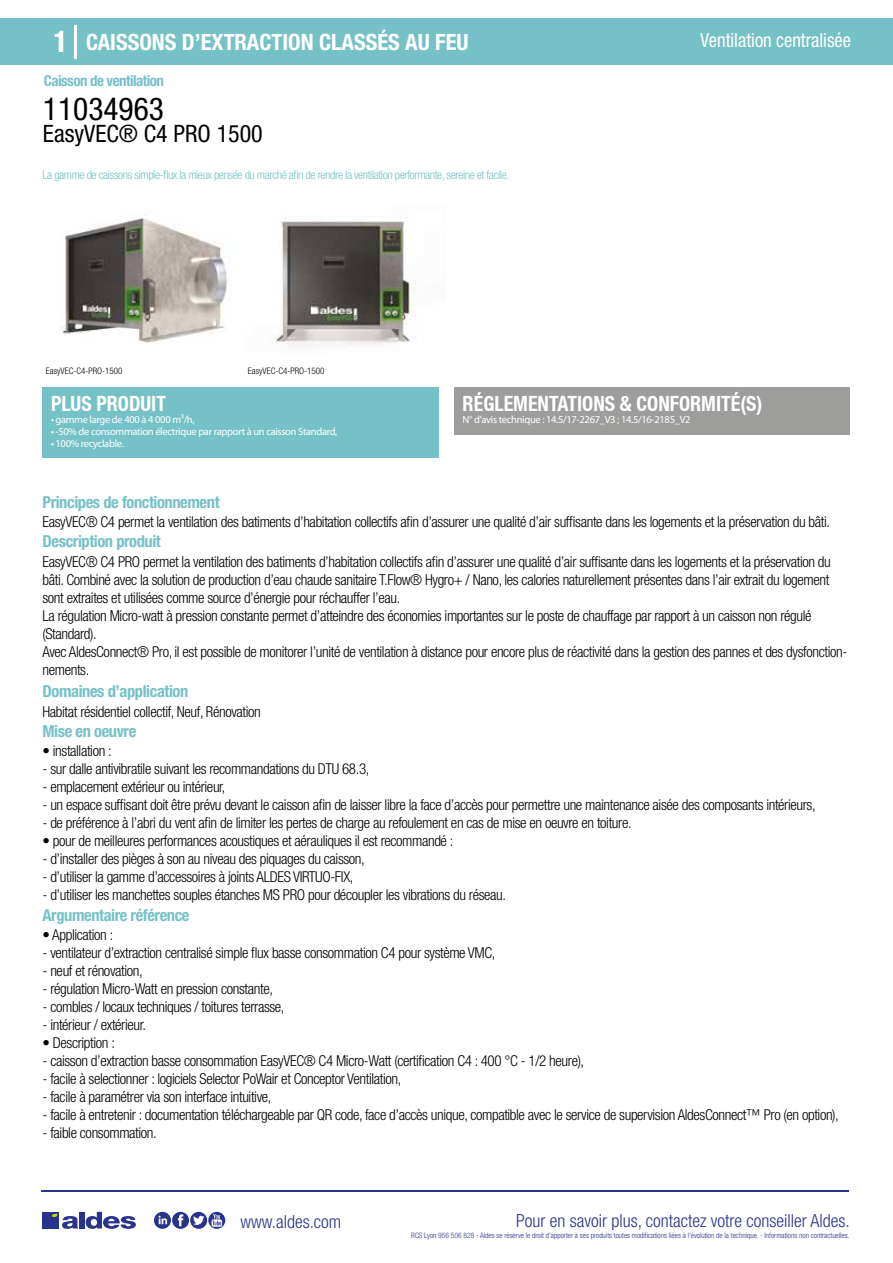
<style>
.page{position:relative;width:893px;height:1263px;background:#fff}
.page>*{position:absolute;margin:0;border:0;box-sizing:border-box;transform-origin:0 0}
.t1{font:condensed 31.5px "Helvetica Neue LT Std";color:#000}
.t2{font:condensed 24px "Helvetica Neue LT Std";color:#000}
.t3{font:700 condensed 22.5px "Helvetica Neue LT Std";color:#fff}
.t4{font:700 condensed 21px "Helvetica Neue";color:#fff;scale:.95 1}
.t5{font:condensed 19.5px "Helvetica Neue LT Std";color:#fff;scale:.95 1}
.t6{font:300 condensed 18px "Helvetica Neue";color:#28348b}
.t7{font:700 condensed 16.5px "Helvetica Neue LT Std";letter-spacing:-.025em;color:#76c1c7}
.t8{font:300 condensed 15px/18px "Helvetica Neue LT Std";letter-spacing:-.025em;color:#000}
.t9{font:700 condensed 15px "Helvetica Neue LT Std";letter-spacing:-.035em;color:#76c1c7}
.t10{font:300 condensed 12px "Helvetica Neue LT Std";letter-spacing:-.035em;color:#76c1c7}
.t11{font:10.5px "Myriad Pro";letter-spacing:-.03em;color:#fff}
.t12{font:300 condensed 9px "Helvetica Neue";color:#000}
.t13{font:300 condensed 7.5px "Helvetica Neue";color:#28348b}
.s1{font-size:30px}
</style>
<div class="page">
<div style="left:0;top:18px;width:893px;height:46px;background:#76c1c7"></div>
<div style="left:454px;top:387px;width:396px;height:48px;background:#9d9d9c"></div>
<div style="left:43px;top:387px;width:396px;height:70px;background:#76c1c7"></div>
<hr style="left:74px;top:25px;width:2px;height:33px;background:#fff">
<svg style="left:61px;top:218px;width:356px;height:127px"></svg>
<hr style="left:41px;top:1190px;width:808px;height:1px;background:#28348b">
<svg style="left:154px;top:1212px;width:71px;height:17px"></svg>
<div style="left:42px;top:1212px;width:17px;height:16px;background:#28348b"></div>
<div style="left:79px;top:1212px;width:5px;height:16px;background:#28348b"></div>
<svg style="left:86px;top:1212px;width:50px;height:17px"></svg>
<svg style="left:52px;top:1213px;width:26px;height:16px"></svg>
<h3 class="t3" style="left:54px;top:28px;width:417px"><span class="s1">1</span> CAISSONS D’EXTRACTION CLASSÉS AU FEU</h3>
<h3 class="t5" style="left:701px;top:29px;width:160px">Ventilation centralisée</h3>
<p class="t9" style="left:44px;top:71px;width:122px">Caisson de ventilation</p>
<h1 class="t1" style="left:43px;top:91px;width:122px">11034963</h1>
<h2 class="t2" style="left:43px;top:120px;width:221px">EasyVEC® C4 PRO 1500</h2>
<p class="t10" style="left:43px;top:167px;width:468px">La gamme de caissons simple-flux la mieux pensée du marché afin de rendre la ventilation performante, sereine et facile.</p>
<p class="t12" style="left:46px;top:365px;width:78px">EasyVEC-C4-PRO-1500</p>
<p class="t12" style="left:248px;top:365px;width:78px">EasyVEC-C4-PRO-1500</p>
<p class="t12" style="left:105px;top:365px;width:10px">40</p>
<h3 class="t4" style="left:51px;top:391px;width:122px">PLUS PRODUIT</h3>
<p class="t11" style="left:51px;top:413px;width:145px">• gamme large de 400 à 4 000 m³/h,</p>
<p class="t11" style="left:51px;top:425px;width:288px">• -50% de consommation électrique par rapport à un caisson Standard,</p>
<p class="t11" style="left:51px;top:437px;width:74px">• 100% recyclable.</p>
<h3 class="t4" style="left:463px;top:391px;width:317px">RÉGLEMENTATIONS &amp; CONFORMITÉ(S)</h3>
<p class="t11" style="left:463px;top:413px;width:229px">N° d’avis technique : 14.5/17-2267_V3 ; 14.5/16-2185_V2</p>
<p class="t7" style="left:43px;top:492px;width:179px">Principes de fonctionnement</p>
<p class="t7" style="left:43px;top:531px;width:120px">Description produit</p>
<p class="t8" style="left:43px;top:513px;width:789px">EasyVEC® C4 permet la ventilation des batiments d’habitation collectifs afin d’assurer une qualité d’air suffisante dans les logements et la préservation du bâti.</p>
<p class="t8" style="left:43px;top:552px;width:806px">EasyVEC® C4 PRO permet la ventilation des batiments d’habitation collectifs afin d’assurer une qualité d’air suffisante dans les logements et la préservation du bâti. Combiné avec la solution de production d’eau chaude sanitaire T.Flow® Hygro+ / Nano, les calories naturellement présentes dans l’air extrait du logement sont extraites et utilisées comme source d’énergie pour réchauffer l’eau.<br>La régulation Micro-watt à pression constante permet d’atteindre des économies importantes sur le poste de chauffage par rapport à un caisson non régulé (Standard).<br>Avec AldesConnect® Pro, il est possible de monitorer l’unité de ventilation à distance pour encore plus de réactivité dans la gestion des pannes et des dysfonction&shy;nements.</p>
<p class="t8" style="left:43px;top:702px;width:220px">Habitat résidentiel collectif, Neuf, Rénovation</p>
<p class="t8" style="left:43px;top:742px;width:71px">• installation :</p>
<p class="t8" style="left:43px;top:760px;width:328px">- sur dalle antivibratile suivant les recommandations du DTU 68.3,</p>
<p class="t8" style="left:43px;top:778px;width:185px">- emplacement extérieur ou intérieur,</p>
<p class="t8" style="left:43px;top:796px;width:775px">- un espace suffisant doit être prévu devant le caisson afin de laisser libre la face d’accès pour permettre une maintenance aisée des composants intérieurs,</p>
<p class="t8" style="left:43px;top:814px;width:591px">- de préférence à l’abri du vent afin de limiter les pertes de charge au refoulement en cas de mise en oeuvre en toiture.</p>
<p class="t8" style="left:43px;top:832px;width:412px">• pour de meilleures performances acoustiques et aérauliques il est recommandé :</p>
<p class="t8" style="left:43px;top:850px;width:324px">- d’installer des pièges à son au niveau des piquages du caisson,</p>
<p class="t8" style="left:43px;top:868px;width:312px">- d’utiliser la gamme d’accessoires à joints ALDES VIRTUO-FIX,</p>
<p class="t8" style="left:43px;top:886px;width:465px">- d’utiliser les manchettes souples étanches MS PRO pour découpler les vibrations du réseau.</p>
<p class="t7" style="left:43px;top:681px;width:147px">Domaines d’application</p>
<p class="t7" style="left:43px;top:721px;width:95px">Mise en oeuvre</p>
<p class="t7" style="left:43px;top:905px;width:149px">Argumentaire référence</p>
<p class="t8" style="left:43px;top:926px;width:72px">• Application :</p>
<p class="t8" style="left:43px;top:944px;width:454px">- ventilateur d’extraction centralisé simple flux basse consommation C4 pour système VMC,</p>
<p class="t8" style="left:43px;top:962px;width:102px">- neuf et rénovation,</p>
<p class="t8" style="left:43px;top:980px;width:232px">- régulation Micro-Watt en pression constante,</p>
<p class="t8" style="left:43px;top:998px;width:244px">- combles / locaux techniques / toitures terrasse,</p>
<p class="t8" style="left:43px;top:1016px;width:105px">- intérieur / extérieur.</p>
<p class="t8" style="left:43px;top:1034px;width:74px">• Description :</p>
<p class="t8" style="left:43px;top:1052px;width:543px">- caisson d’extraction basse consommation EasyVEC® C4 Micro-Watt (certification C4 : 400 °C - 1/2 heure),</p>
<p class="t8" style="left:43px;top:1070px;width:360px">- facile à selectionner : logiciels Selector PoWair et Conceptor Ventilation,</p>
<p class="t8" style="left:43px;top:1088px;width:230px">- facile à paramétrer via son interface intuitive,</p>
<p class="t8" style="left:43px;top:1106px;width:798px">- facile à entretenir : documentation téléchargeable par QR code, face d’accès unique, compatible avec le service de supervision AldesConnect™ Pro (en option),</p>
<p class="t8" style="left:43px;top:1124px;width:116px">- faible consommation.</p>
<p class="t6" style="left:240px;top:1211px;width:102px">www.aldes.com</p>
<p class="t6" style="left:516px;top:1211px;width:335px">Pour en savoir plus, contactez votre conseiller Aldes.</p>
<p class="t13" style="left:411px;top:1230px;width:440px">RCS Lyon 956 506 828 - Aldes se réserve le droit d’apporter à ses produits toutes modifications liées à l’évolution de la technique. - Informations non contractuelles.</p>
</div>
